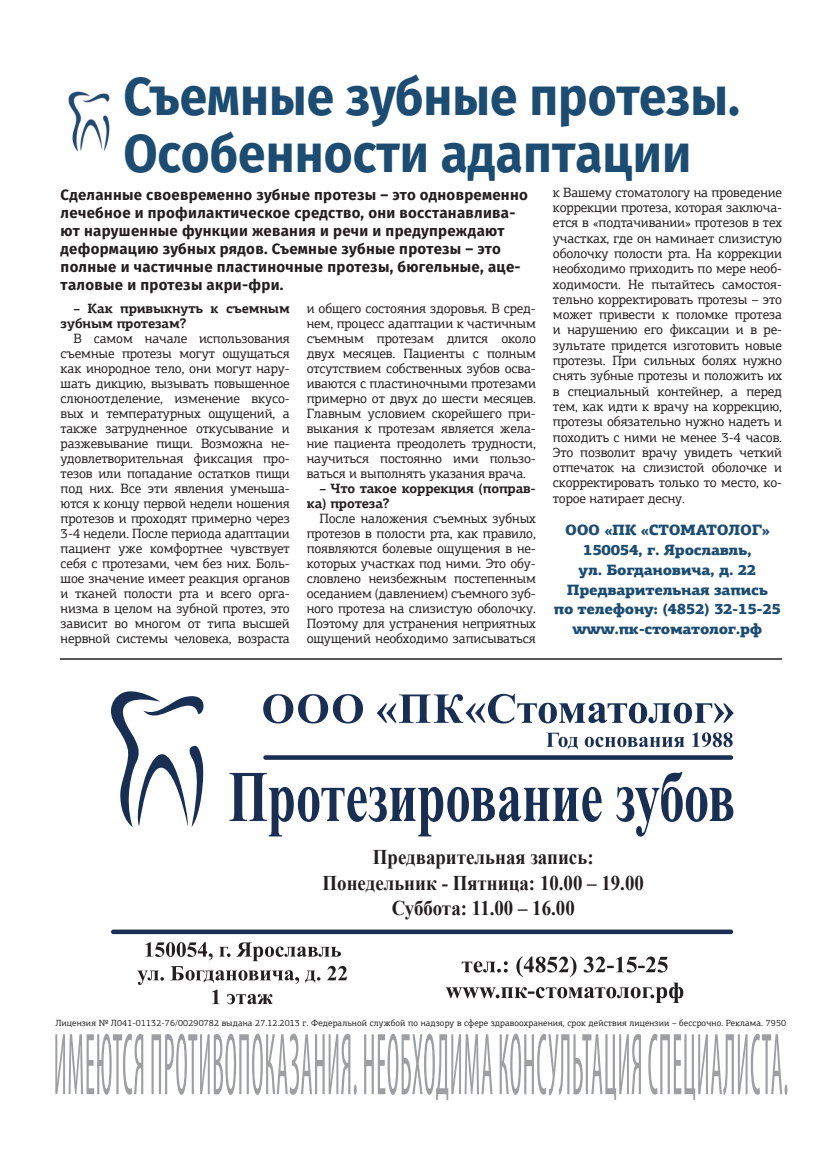
<style>
.page{position:relative;width:830px;height:1170px;background:#fff}
.page>*{position:absolute;margin:0;border:0;box-sizing:border-box;transform-origin:0 0}
.t1{font:700 53.4px/56.7px "Fira Sans";color:#1c4c72;scale:.93 1}
.t2{font:700 20.85px/25px "Times New Roman";color:#231f20;text-align:center;scale:.9 1}
.t3{font:700 15px/18px "Fira Sans";letter-spacing:.02em;color:#231f20}
.t4{font:900 15px/19.8px "PF Agora Slab Pro";letter-spacing:-.02em;color:#1c4c72;text-align:center}
.t5{font:13.5px/15px "PF Agora Slab Pro";letter-spacing:-.01em;color:#231f20;text-align:justify}
.t6{font:700 13.5px/15px "PF Agora Slab Pro";letter-spacing:-.01em;color:#231f20}
.t7{font:9px "PF Agora Slab Pro";letter-spacing:.01em;color:#231f20}
</style>
<div class="page">
<svg style="left:111px;top:691px;width:93px;height:136px"></svg>
<svg style="left:263px;top:755px;width:469px;height:4px;background:#283b5e"></svg>
<div style="left:111px;top:929px;width:621px;height:5px;background:#192e53;border-radius:2px"></div>
<svg style="left:263px;top:693px;width:470px;height:30px"></svg>
<svg style="left:546px;top:732px;width:186px;height:17px"></svg>
<svg style="left:229px;top:771px;width:504px;height:65px"></svg>
<svg style="left:445px;top:982px;width:238px;height:20px"></svg>
<svg style="left:461px;top:956px;width:206px;height:20px"></svg>
<svg style="left:137px;top:942px;width:210px;height:62px"></svg>
<svg style="left:55px;top:1033px;width:732px;height:66px"></svg>
<img style="left:68px;top:91px;width:42px;height:61px">
<hr style="left:61px;top:658px;width:720px;height:2px;background:#57585a">
<h1 class="t1" style="left:123px;top:72px;width:664px">Съемные зубные протезы.<br>Особенности адаптации</h1>
<p class="t3" style="left:61px;top:186px;width:468px">Сделанные своевременно зубные протезы – это одновременно лечебное и профилактическое средство, они восстанавлива&shy;ют нарушенные функции жевания и речи и предупреждают деформацию зубных рядов. Съемные зубные протезы – это полные и частичные пластиночные протезы, бюгельные, аце&shy;таловые и протезы акри-фри.</p>
<p class="t5" style="left:552px;top:184px;width:230px">к Вашему стоматологу на проведение коррекции протеза, которая заключа&shy;ется в «подтачивании» протезов в тех участках, где он наминает слизистую оболочку полости рта. На коррекции необходимо приходить по мере необ&shy;ходимости. Не пытайтесь самостоя&shy;тельно корректировать протезы – это может привести к поломке протеза и нарушению его фиксации и в ре&shy;зультате придется изготовить новые протезы. При сильных болях нужно снять зубные протезы и положить их в специальный контейнер, а перед тем, как идти к врачу на коррекцию, протезы обязательно нужно надеть и походить с ними не менее 3-4 часов.<br>Это позволит врачу увидеть четкий отпечаток на слизистой оболочке и скорректировать только то место, ко&shy;торое натирает десну.</p>
<p class="t4" style="left:553px;top:520px;width:228px">ООО «ПК «СТОМАТОЛОГ»<br>150054, г. Ярославль,<br>ул. Богдановича, д. 22<br>Предварительная запись<br>по телефону: (4852) 32-15-25 www.пк-стоматолог.рф</p>
<p class="t5" style="left:306px;top:301px;width:230px">и общего состояния здоровья. В сред&shy;нем, процесс адаптации к частичным съемным протезам длится около двух месяцев. Пациенты с полным отсутствием собственных зубов осва&shy;иваются с пластиночными протезами примерно от двух до шести месяцев.<br>Главным условием скорейшего при&shy;выкания к протезам является жела&shy;ние пациента преодолеть трудности, научиться постоянно ими пользо&shy;ваться и выполнять указания врача.</p>
<p class="t6" style="left:306px;top:481px;width:230px;text-indent:13px">– Что такое коррекция (поправ&shy;ка) протеза?</p>
<p class="t5" style="left:306px;top:511px;width:230px;text-indent:13px">После наложения съемных зубных протезов в полости рта, как правило, появляются болевые ощущения в не&shy;которых участках под ними. Это обу&shy;словлено неизбежным постепенным оседанием (давлением) съемного зуб&shy;ного протеза на слизистую оболочку.<br>Поэтому для устранения неприятных ощущений необходимо записываться</p>
<p class="t6" style="left:61px;top:301px;width:230px;text-indent:13px">– Как привыкнуть к съемным зубным протезам?</p>
<p class="t5" style="left:61px;top:331px;width:230px;text-indent:13px">В самом начале использования съемные протезы могут ощущаться как инородное тело, они могут нару&shy;шать дикцию, вызывать повышенное слюноотделение, изменение вкусо&shy;вых и температурных ощущений, а также затрудненное откусывание и разжевывание пищи. Возможна не&shy;удовлетворительная фиксация про&shy;тезов или попадание остатков пищи под них. Все эти явления уменьша&shy;ются к концу первой недели ношения протезов и проходят примерно через 3-4 недели. После периода адаптации пациент уже комфортнее чувствует себя с протезами, чем без них. Боль&shy;шое значение имеет реакция органов и тканей полости рта и всего орга&shy;низма в целом на зубной протез, это зависит во многом от типа высшей нервной системы человека, возраста</p>
<h2 class="t2" style="left:322px;top:844px;width:358px">Предварительная запись:<br>Понедельник - Пятница: 10.00 – 19.00<br>Суббота: 11.00 – 16.00</h2>
<p class="t7" style="left:55px;top:1017px;width:732px">Лицензия № Л041-01132-76/00290782 выдана 27.12.2013 г. Федеральной службой по надзору в сфере здравоохранения, срок действия лицензии – бессрочно. Реклама. 7950</p>
</div>
